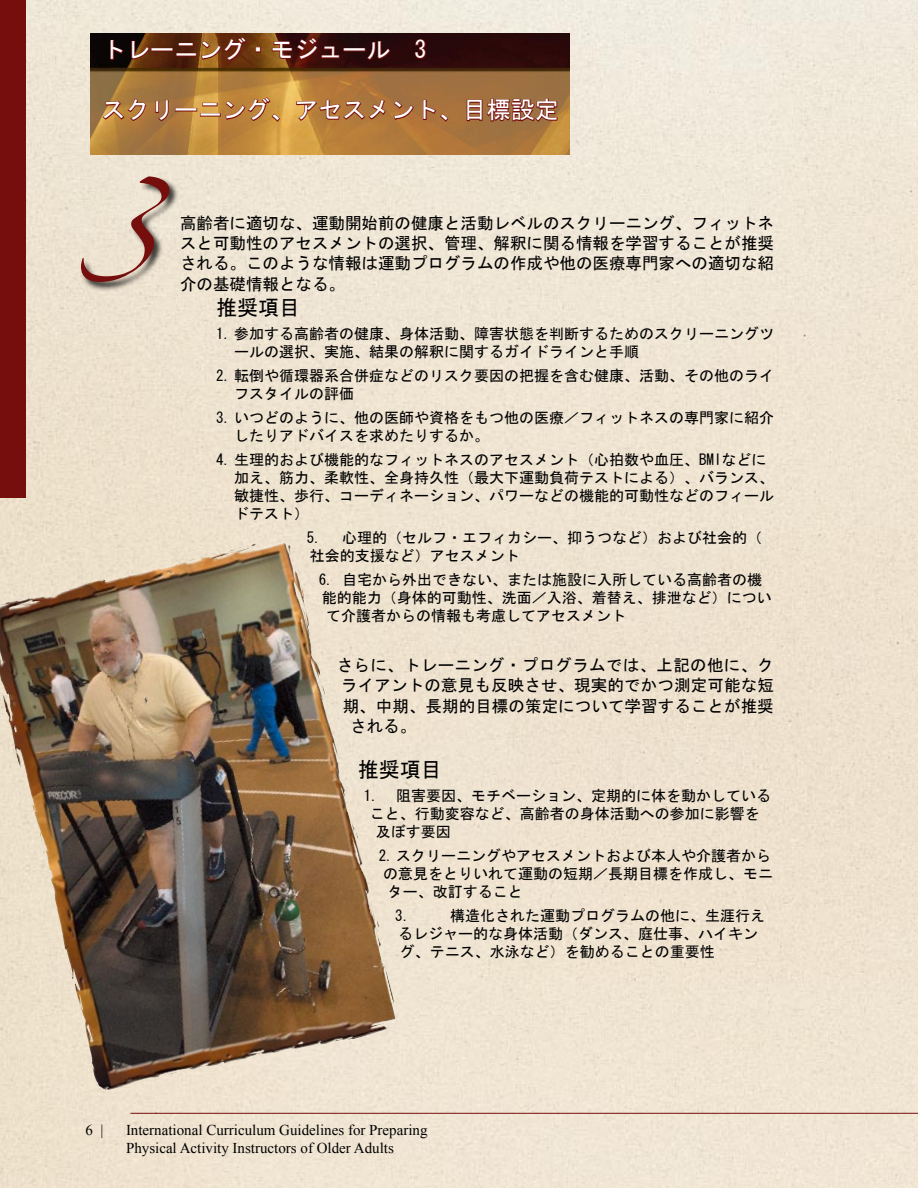
<style>
.page{position:relative;width:918px;height:1188px;background:#fff}
.page>*{position:absolute;margin:0;border:0;box-sizing:border-box;transform-origin:0 0}
.t1{font:24px "MS Gothic";color:#fff}
.t2{font:21px "MS Gothic";color:#000}
.t3{font:16.5px/20.2px "MS Gothic";letter-spacing:.005em;color:#000;text-align:justify}
.t4{font:15px/18px "MS Gothic";color:#000}
.t5{font:15px/18px "Times New Roman";color:#000}
</style>
<div class="page">
<img style="left:0;top:0;width:918px;height:1188px">
<hr style="left:130px;top:1113px;width:788px;height:1px;background:#760e0d">
<div style="left:0;top:0;width:25px;height:498px;background:#760e0d"></div>
<img style="left:90px;top:34px;width:480px;height:120px">
<div style="left:80px;top:175px;width:99px;height:117px;background:#000;opacity:.75"></div>
<svg style="left:81px;top:176px;width:88px;height:106px;background:#d6c1b2"></svg>
<img style="left:45px;top:547px;width:206px;height:50px">
<svg style="left:110px;top:39px;width:40px;height:22px"></svg>
<div style="left:151px;top:48px;width:22px;height:4px;border:2px solid #760e0d"></div>
<div style="left:176px;top:53px;width:21px;height:4px;border:2px solid #760e0d"></div>
<div style="left:178px;top:43px;width:16px;height:3px;border:2px solid #760e0d"></div>
<svg style="left:200px;top:36px;width:47px;height:26px"></svg>
<svg style="left:255px;top:47px;width:6px;height:6px"></svg>
<svg style="left:271px;top:37px;width:69px;height:25px;background:#56180d"></svg>
<div style="left:343px;top:48px;width:23px;height:4px;border:2px solid #760e0d"></div>
<svg style="left:366px;top:40px;width:25px;height:22px"></svg>
<svg style="left:414px;top:38px;width:13px;height:22px"></svg>
<svg style="left:101px;top:98px;width:46px;height:24px"></svg>
<svg style="left:155px;top:99px;width:14px;height:23px"></svg>
<div style="left:175px;top:108px;width:22px;height:4px;border:2px solid #760e0d"></div>
<div style="left:200px;top:113px;width:21px;height:4px;border:2px solid #760e0d"></div>
<div style="left:202px;top:103px;width:16px;height:3px;border:2px solid #760e0d"></div>
<svg style="left:224px;top:96px;width:57px;height:27px;background:#b27132"></svg>
<svg style="left:295px;top:99px;width:120px;height:23px;background:#a66332"></svg>
<svg style="left:422px;top:99px;width:28px;height:24px"></svg>
<svg style="left:466px;top:98px;width:93px;height:25px;background:#893c24"></svg>
<svg style="left:86px;top:1125px;width:6px;height:10px"></svg>
<h1 class="t1" style="left:102px;top:38px;width:350px">トレーニング・モジュール　3　</h1>
<h1 class="t1" style="left:102px;top:98px;width:458px">スクリーニング、アセスメント、目標設定</h1>
<p class="t3" style="left:180px;top:213px;width:595px">高齢者に適切な、運動開始前の健康と活動レベルのスクリーニング、フィットネスと可動性のアセスメントの選択、管理、解釈に関る情報を学習することが推奨される。このような情報は運動プログラムの作成や他の医療専門家への適切な紹介の基礎情報となる。</p>
<h2 class="t2" style="left:216px;top:297px;width:85px">推奨項目</h2>
<p class="t4" style="left:234px;top:324px;width:541px;text-indent:-18px">1. 参加する高齢者の健康、身体活動、障害状態を判断するためのスクリーニングツールの選択、実施、結果の解釈に関するガイドラインと手順</p>
<p class="t4" style="left:234px;top:366px;width:541px;text-indent:-18px">2. 転倒や循環器系合併症などのリスク要因の把握を含む健康、活動、その他のライフスタイルの評価</p>
<p class="t4" style="left:234px;top:408px;width:541px;text-indent:-18px">3. いつどのように、他の医師や資格をもつ他の医療／フィットネスの専門家に紹介したりアドバイスを求めたりするか。</p>
<p class="t4" style="left:234px;top:450px;width:541px;text-indent:-18px">4. 生理的および機能的なフィットネスのアセスメント（心拍数や血圧、BMIなどに加え、筋力、柔軟性、全身持久性（最大下運動負荷テストによる）、バランス、敏捷性、歩行、コーディネーション、パワーなどの機能的可動性などのフィールドテスト）</p>
<p class="t4" style="left:307px;top:528px;width:457px">5. 心理的（セルフ・エフィカシー、抑うつなど）および社会的（社会的支援など）アセスメント</p>
<p class="t4" style="left:319px;top:570px;width:445px">6. 自宅から外出できない、または施設に入所している高齢者の機</p>
<p class="t4" style="left:322px;top:588px;width:451px">能的能力（身体的可動性、洗面／入浴、着替え、排泄など）につい</p>
<p class="t4" style="left:326px;top:606px;width:301px">て介護者からの情報も考慮してアセスメント</p>
<p class="t3" style="left:337px;top:655px;width:439px">さらに、トレーニング・プログラムでは、上記の他に、ク</p>
<p class="t3" style="left:341px;top:675px;width:434px">ライアントの意見も反映させ、現実的でかつ測定可能な短</p>
<p class="t3" style="left:343px;top:696px;width:433px">期、中期、長期的目標の策定について学習することが推奨</p>
<p class="t3" style="left:350px;top:716px;width:67px">される。</p>
<h2 class="t2" style="left:358px;top:759px;width:85px">推奨項目</h2>
<p class="t4" style="left:364px;top:787px;width:409px">1. 阻害要因、モチベーション、定期的に体を動かしている</p>
<p class="t4" style="left:370px;top:805px;width:392px">こと、行動変容など、高齢者の身体活動への参加に影響を</p>
<p class="t4" style="left:376px;top:823px;width:76px">及ぼす要因</p>
<p class="t4" style="left:379px;top:847px;width:394px">2.スクリーニングやアセスメントおよび本人や介護者から</p>
<p class="t4" style="left:383px;top:865px;width:391px">の意見をとりいれて運動の短期／長期目標を作成し、モニ</p>
<p class="t4" style="left:388px;top:883px;width:136px">ター、改訂すること</p>
<p class="t4" style="left:395px;top:907px;width:16px">3.</p>
<p class="t4" style="left:398px;top:907px;width:368px;text-indent:52px">構造化された運動プログラムの他に、生涯行えるレジャー的な身体活動（ダンス、庭仕事、ハイキング、テニス、水泳など）を勧めることの重要性</p>
<p class="t5" style="left:100px;top:1120px;width:4px">|</p>
<p class="t5" style="left:126px;top:1120px;width:303px">International Curriculum Guidelines for Preparing<br>Physical Activity Instructors of Older Adults</p>
</div>
